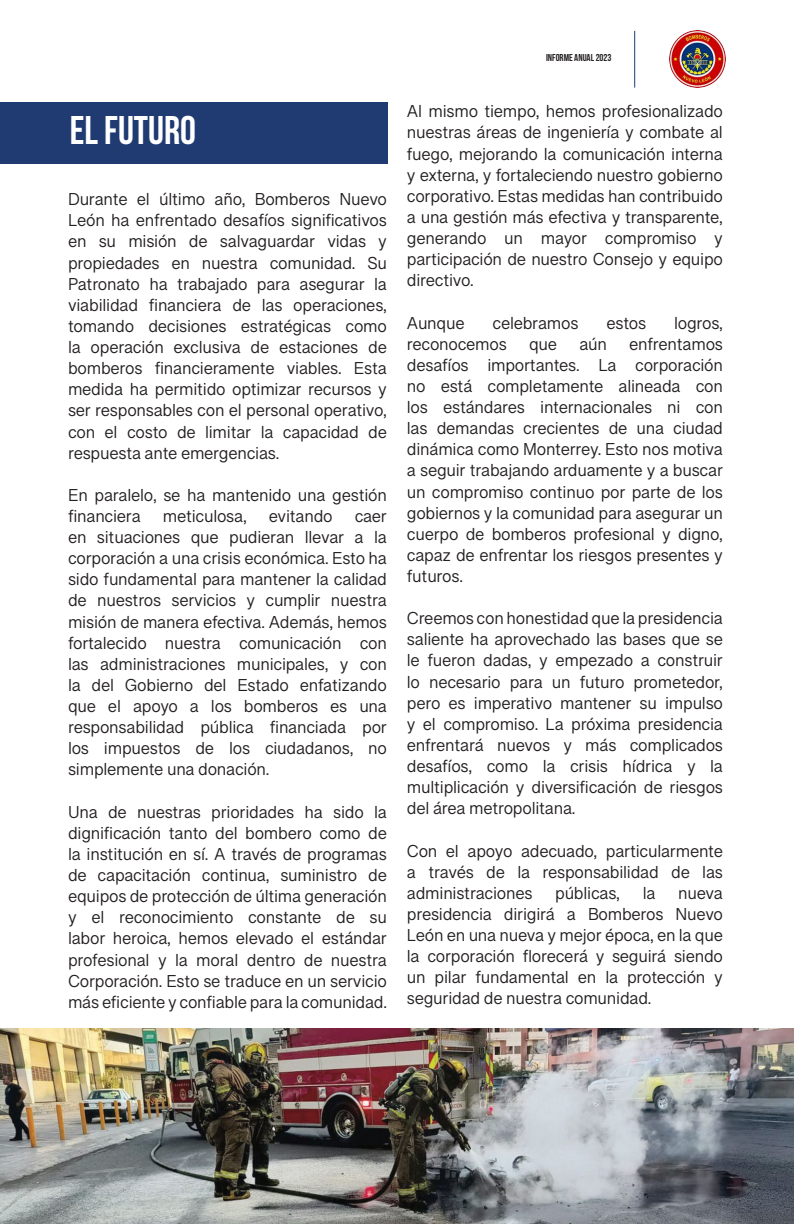
<style>
.page{position:relative;width:794px;height:1224px;background:#fff}
.page>*{position:absolute;margin:0;border:0;box-sizing:border-box;transform-origin:0 0}
.t1{font:40px "Bebas Neue";color:#fff}
.t2{font:17.6px/21.2px "Grantha Sangam MN";letter-spacing:-.015em;color:#231f20;text-align:justify}
.t3{font:10px "Bebas Neue";color:#231f20}
</style>
<div class="page">
<img style="left:669px;top:31px;width:57px;height:57px">
<hr style="left:634px;top:31px;width:1px;height:57px;background:#203b72">
<div style="left:0;top:102px;width:387px;height:62px;background:#203b72"></div>
<img style="left:0;top:1028px;width:794px;height:196px">
<h1 class="t1" style="left:70px;top:109px;width:128px">EL FUTURO</h1>
<p class="t2" style="left:68px;top:189px;width:320px">Durante el último año, Bomberos Nuevo León ha enfrentado desafíos significativos en su misión de salvaguardar vidas y propiedades en nuestra comunidad. Su Patronato ha trabajado para asegurar la viabilidad financiera de las operaciones, tomando decisiones estratégicas como la operación exclusiva de estaciones de bomberos financieramente viables. Esta medida ha permitido optimizar recursos y ser responsables con el personal operativo, con el costo de limitar la capacidad de respuesta ante emergencias.</p>
<p class="t2" style="left:68px;top:484px;width:320px">En paralelo, se ha mantenido una gestión financiera meticulosa, evitando caer en situaciones que pudieran llevar a la corporación a una crisis económica. Esto ha sido fundamental para mantener la calidad de nuestros servicios y cumplir nuestra misión de manera efectiva. Además, hemos fortalecido nuestra comunicación con las administraciones municipales, y con la del Gobierno del Estado enfatizando que el apoyo a los bomberos es una responsabilidad pública financiada por los impuestos de los ciudadanos, no simplemente una donación.</p>
<p class="t2" style="left:68px;top:801px;width:320px">Una de nuestras prioridades ha sido la dignificación tanto del bombero como de la institución en sí. A través de programas de capacitación continua, suministro de equipos de protección de última generación y el reconocimiento constante de su labor heroica, hemos elevado el estándar profesional y la moral dentro de nuestra Corporación. Esto se traduce en un servicio más eficiente y confiable para la comunidad.</p>
<p class="t3" style="left:546px;top:52px;width:67px">INFORME ANUAL 2023</p>
<p class="t2" style="left:407px;top:101px;width:318px">Al mismo tiempo, hemos profesionalizado nuestras áreas de ingeniería y combate al fuego, mejorando la comunicación interna y externa, y fortaleciendo nuestro gobierno corporativo. Estas medidas han contribuido a una gestión más efectiva y transparente, generando un mayor compromiso y participación de nuestro Consejo y equipo directivo.</p>
<p class="t2" style="left:407px;top:312px;width:59px">Aunque</p>
<p class="t2" style="left:492px;top:312px;width:87px">celebramos</p>
<p class="t2" style="left:606px;top:312px;width:41px">estos</p>
<p class="t2" style="left:674px;top:312px;width:50px">logros,</p>
<p class="t2" style="left:407px;top:333px;width:101px">reconocemos</p>
<p class="t2" style="left:529px;top:333px;width:30px">que</p>
<p class="t2" style="left:579px;top:333px;width:29px">aún</p>
<p class="t2" style="left:407px;top:333px;width:318px;text-indent:222px">enfrentamos desafíos importantes. La corporación no está completamente alineada con los estándares internacionales ni con las demandas crecientes de una ciudad dinámica como Monterrey. Esto nos motiva a seguir trabajando arduamente y a buscar un compromiso continuo por parte de los gobiernos y la comunidad para asegurar un cuerpo de bomberos profesional y digno, capaz de enfrentar los riesgos presentes y futuros.</p>
<p class="t2" style="left:407px;top:608px;width:318px">Creemos con honestidad que la presidencia saliente ha aprovechado las bases que se le fueron dadas, y empezado a construir lo necesario para un futuro prometedor, pero es imperativo mantener su impulso y el compromiso. La próxima presidencia enfrentará nuevos y más complicados desafíos, como la crisis hídrica y la multiplicación y diversificación de riesgos del área metropolitana.</p>
<p class="t2" style="left:407px;top:840px;width:318px">Con el apoyo adecuado, particularmente a través de la responsabilidad de las administraciones</p>
<p class="t2" style="left:555px;top:882px;width:66px">públicas,</p>
<p class="t2" style="left:642px;top:882px;width:14px">la</p>
<p class="t2" style="left:407px;top:882px;width:318px;text-indent:271px">nueva presidencia dirigirá a Bomberos Nuevo León en una nueva y mejor época, en la que la corporación florecerá y seguirá siendo un pilar fundamental en la protección y seguridad de nuestra comunidad.</p>
</div>
